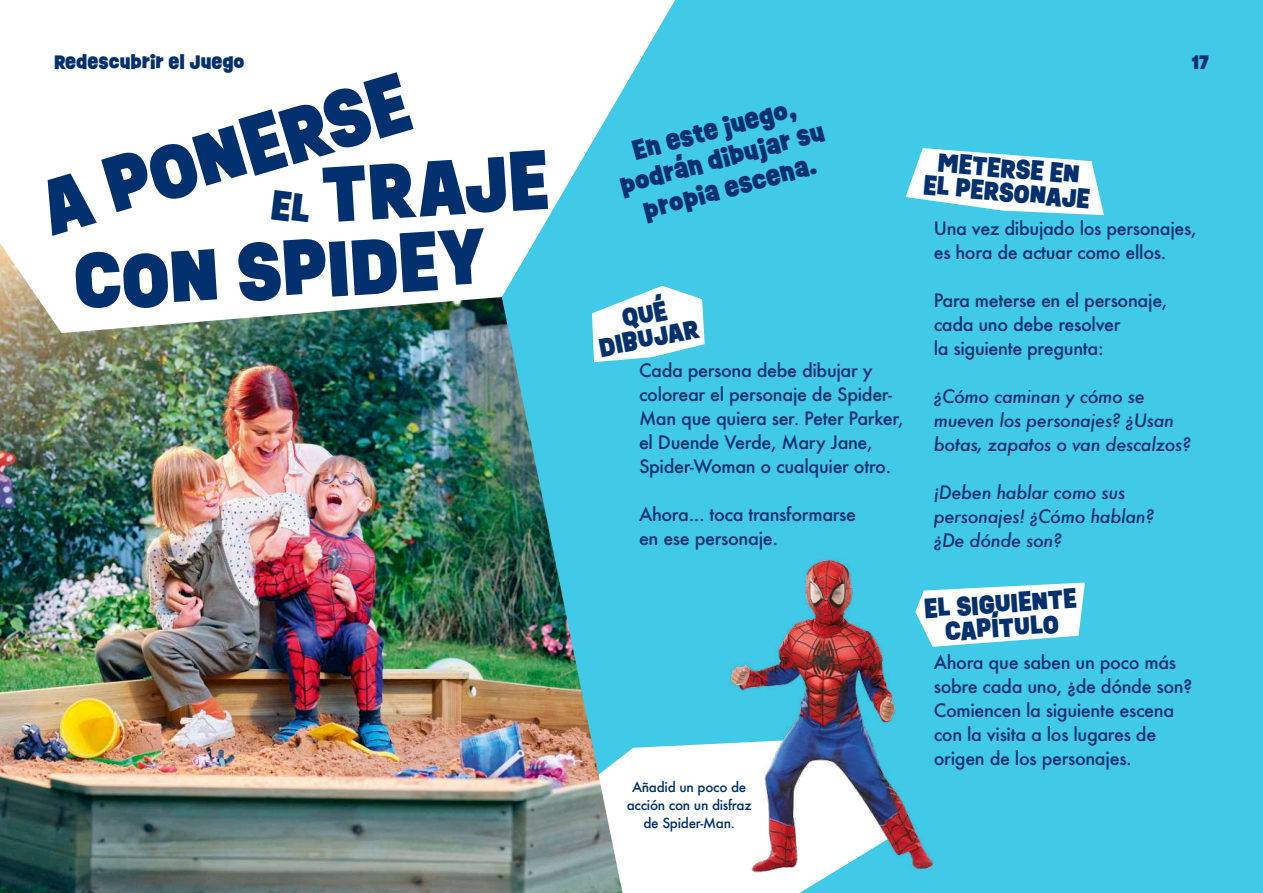
<style>
.page{position:relative;width:1263px;height:893px;background:#41c9e8}
.page>*{position:absolute;margin:0;border:0;box-sizing:border-box;transform-origin:0 0}
.t1{font:900 72px "Ruddy";color:#00306d}
.t2{font:900 24px/24px "Ruddy";color:#00306d;text-align:center}
.t3{font:500 18px/24px "Futura";letter-spacing:-.02em;color:#00306d}
.t4{font:italic 500 18px/24px "Futura";letter-spacing:-.02em;color:#00306d}
.t5{font:900 18px "Ruddy";color:#00306d}
.t6{font:500 13.5px/18px "Futura";letter-spacing:-.02em;color:#00306d;text-align:center}
</style>
<div class="page">
<div style="left:622px;top:743px;width:212px;height:150px;background:#fff"></div>
<img style="left:0;top:333px;width:622px;height:560px">
<svg style="left:0;top:0;width:675px;height:333px;fill:#fff"></svg>
<img style="left:728px;top:559px;width:205px;height:313px">
<svg style="left:592px;top:286px;width:113px;height:76px"></svg>
<svg style="left:905px;top:148px;width:199px;height:67px"></svg>
<svg style="left:915px;top:583px;width:170px;height:64px"></svg>
<svg style="left:271px;top:190px;width:40px;height:32px"></svg>
<p class="t5" style="left:54px;top:48px;width:192px">Redescubrir el Juego</p>
<p class="t5" style="left:1192px;top:48px;width:19px">17</p>
<h2 class="t2" style="left:609px;top:142px;width:212px;line-height:30px;rotate:-15deg">En este juego, podrán dibujar su propia escena.</h2>
<h1 class="t1" style="left:28px;top:155px;width:381px;rotate:-16deg">A PONERSE</h1>
<h1 class="t1" style="left:319px;top:139px;width:228px;rotate:-3deg">TRAJE</h1>
<h2 class="t2" style="left:927px;top:149px;width:169px;rotate:5deg">METERSE EN<br>EL PERSONAJE</h2>
<p class="t3" style="left:934px;top:216px;width:264px">Una vez dibujado los personajes, es hora de actuar como ellos.</p>
<p class="t3" style="left:934px;top:288px;width:235px">Para meterse en el personaje, cada uno debe resolver<br>la siguiente pregunta:</p>
<p class="t4" style="left:934px;top:384px;width:259px">¿Cómo caminan y cómo se mueven los personajes? ¿Usan botas, zapatos o van descalzos?</p>
<p class="t4" style="left:934px;top:480px;width:222px">¡Deben hablar como sus personajes! ¿Cómo hablan? ¿De dónde son?</p>
<h1 class="t1" style="left:72px;top:228px;width:414px;rotate:-3deg">CON SPIDEY</h1>
<h2 class="t2" style="left:592px;top:312px;width:103px;rotate:-11deg">QUÉ<br>DIBUJAR</h2>
<p class="t3" style="left:639px;top:358px;width:266px">Cada persona debe dibujar y colorear el personaje de Spider-<br>Man que quiera ser. Peter Parker, el Duende Verde, Mary Jane,<br>Spider-Woman o cualquier otro.</p>
<p class="t3" style="left:639px;top:502px;width:219px">Ahora... toca transformarse en ese personaje.</p>
<h2 class="t2" style="left:923px;top:597px;width:154px;rotate:-4deg">EL SIGUIENTE<br>CAPÍTULO</h2>
<p class="t6" style="left:627px;top:778px;width:127px">Añadid un poco de acción con un disfraz de Spider-Man.</p>
<p class="t3" style="left:934px;top:650px;width:260px">Ahora que saben un poco más sobre cada uno, ¿de dónde son?<br>Comiencen la siguiente escena con la visita a los lugares de origen de los personajes.</p>
</div>
